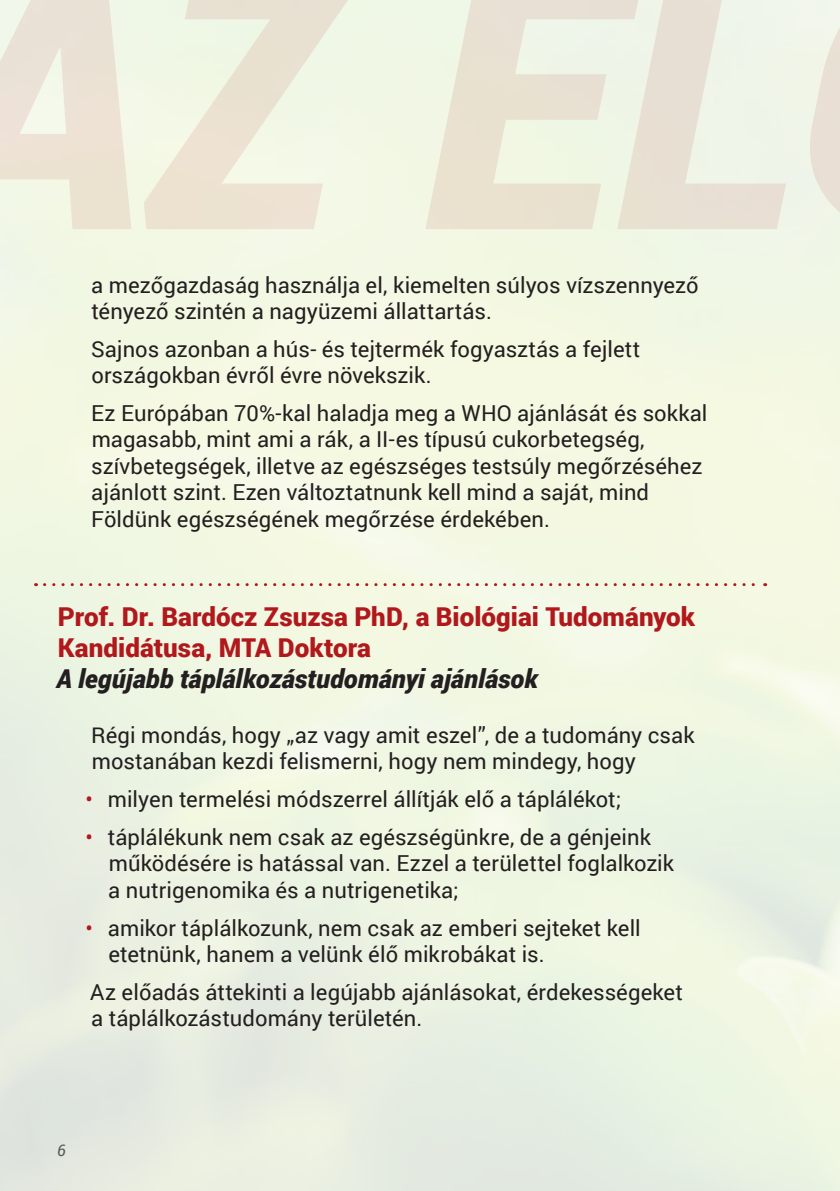
<style>
.page{position:relative;width:840px;height:1191px;background:#fff}
.page>*{position:absolute;margin:0;border:0;box-sizing:border-box;transform-origin:0 0}
.alcim{font:900 26px/31.2px "Roboto";color:#b1181c}
.tema{font:italic 900 26px "Roboto";letter-spacing:.005em;color:#231f20}
.kenyer{font:22px/26.4px "Roboto";color:#231f20}
.t1{font:italic 16px "Roboto";color:#57585a}
.s1{color:#b1181c}
</style>
<div class="page">
<img style="left:0;top:548px;width:839px;height:643px">
<div style="left:0;top:0;width:839px;height:548px;background:#f4f8e2"></div>
<svg style="left:0;top:0;width:839px;height:229px"></svg>
<svg style="left:45px;top:583px;width:720px;height:3px;background:#e2bfb1"></svg>
<p class="kenyer" style="left:91px;top:271px;width:608px">a mezőgazdaság használja el, kiemelten súlyos vízszennyező tényező szintén a nagyüzemi állattartás.</p>
<p class="kenyer" style="left:91px;top:335px;width:550px">Sajnos azonban a hús- és tejtermék fogyasztás a fejlett országokban évről évre növekszik.</p>
<p class="kenyer" style="left:91px;top:399px;width:617px">Ez Európában 70%-kal haladja meg a WHO ajánlását és sokkal magasabb, mint ami a rák, a II-es típusú cukorbetegség, szívbetegségek, illetve az egészséges testsúly megőrzéséhez ajánlott szint. Ezen változtatnunk kell mind a saját, mind Földünk egészségének megőrzése érdekében.</p>
<p class="alcim" style="left:58px;top:600px;width:638px">Prof. Dr. Bardócz Zsuzsa PhD, a Biológiai Tudományok<br>Kandidátusa, MTA Doktora</p>
<p class="tema" style="left:56px;top:660px;width:482px">A legújabb táplálkozástudományi ajánlások</p>
<p class="kenyer" style="left:91px;top:721px;width:604px">Régi mondás, hogy „az vagy amit eszel”, de a tudomány csak mostanában kezdi felismerni, hogy nem mindegy, hogy</p>
<p class="kenyer" style="left:85px;top:785px;width:537px"><span class="s1">•</span> milyen termelési módszerrel állítják elő a táplálékot;</p>
<p class="kenyer" style="left:108px;top:823px;width:567px;text-indent:-23px"><span class="s1">•</span> táplálékunk nem csak az egészségünkre, de a génjeink működésére is hatással van. Ezzel a területtel foglalkozik a nutrigenomika és a nutrigenetika;</p>
<p class="kenyer" style="left:108px;top:913px;width:533px;text-indent:-23px"><span class="s1">•</span> amikor táplálkozunk, nem csak az emberi sejteket kell etetnünk, hanem a velünk élő mikrobákat is.</p>
<p class="kenyer" style="left:90px;top:977px;width:594px">Az előadás áttekinti a legújabb ajánlásokat, érdekességeket a táplálkozástudomány területén.</p>
<p class="t1" style="left:57px;top:1138px;width:10px">6</p>
</div>
